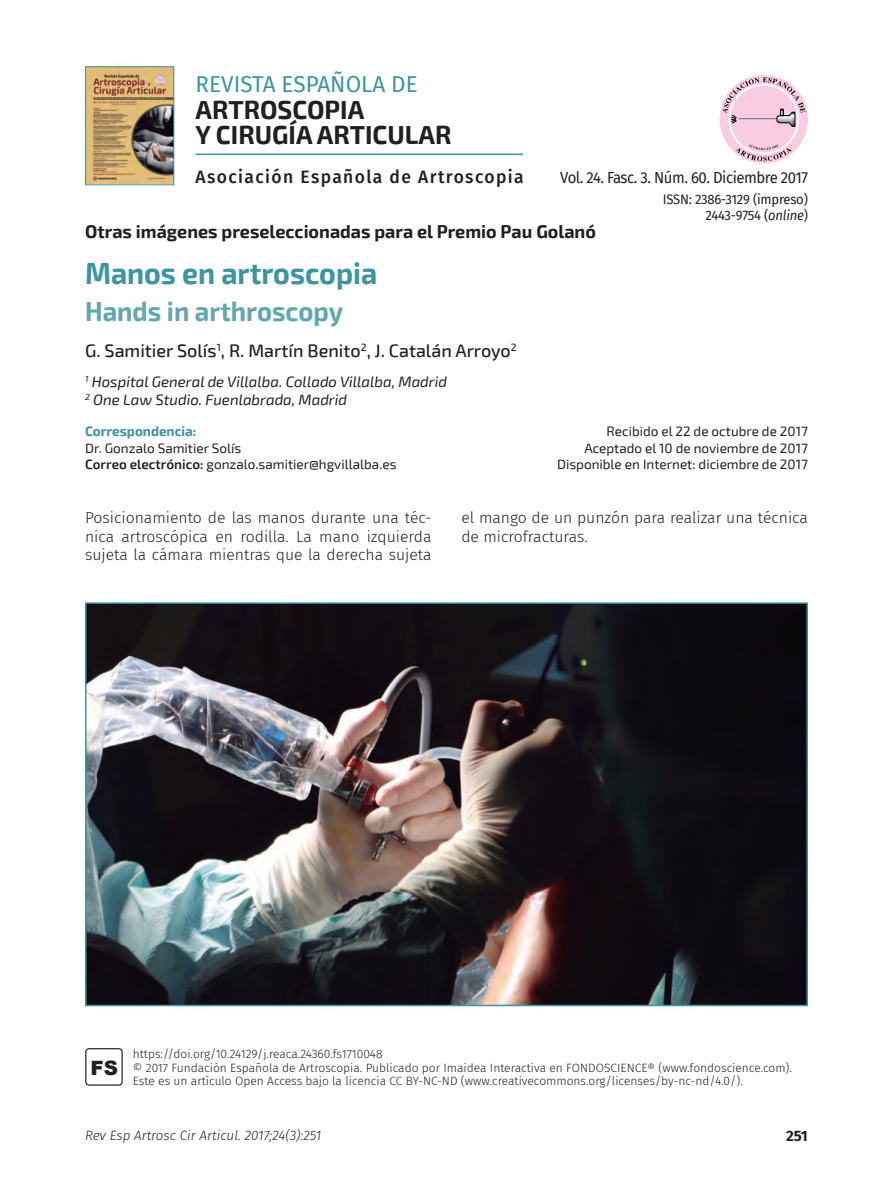
<style>
.page{position:relative;width:893px;height:1191px;background:#fff}
.page>*{position:absolute;margin:0;border:0;box-sizing:border-box;transform-origin:0 0}
.Título{font:700 30px "Exo 2";color:#3d959e;scale:.95 1}
.Nombre_columna_tabla{font:700 27px "Exo 2";color:#63a7af;scale:.95 1}
.t1{font:700 25.5px "Exo 2";color:#231f20}
.t2{font:22.5px "Fira Sans";color:#3d959e}
.t3{font:900 19.8px "Arial";color:#231f20}
.t4{font:700 18px "Exo 2";color:#231f20}
.Autores{font:500 18px "Exo 2";color:#231f20}
.Nombre_columna_tabla-2{font:500 18px "Fira Sans";letter-spacing:.08em;color:#231f20}
.Primer_párrafo{font:300 15.75px/18.8px "Fira Sans";color:#231f20;text-align:justify}
.Nombre_columna_tabla-3{font:15.75px "Fira Sans";letter-spacing:-.03em;color:#231f20;scale:.95 1}
.Centro_de_trabajo{font:italic 15px "Exo 2";color:#231f20}
.t5{font:700 15px "Fira Sans";color:#231f20}
.t6{font:13.5px/16.5px "Exo 2";color:#231f20}
.Nombre_columna_tabla-4{font:13.5px/16.5px "Fira Sans";letter-spacing:-.015em;color:#231f20;text-align:right}
.t7{font:italic 300 13.5px "Fira Sans";color:#231f20}
.Primer_párrafo-2{font:300 12px "Fira Sans";color:#231f20}
.s1{font-style:italic}
.s2{font-weight:700;color:#3d959e}
.s3{font-weight:600}
</style>
<div class="page">
<div style="left:85px;top:1048px;width:38px;height:37px;border:1px solid #231f20;border-radius:3px"></div>
<img style="left:88px;top:605px;width:717px;height:398px">
<div style="left:85px;top:602px;width:723px;height:404px;border:2px solid #3d959e"></div>
<img style="left:87px;top:68px;width:85px;height:115px">
<div style="left:85px;top:66px;width:89px;height:119px;border:1px solid #3d959e"></div>
<hr style="left:196px;top:154px;width:327px;height:1px;background:#3d959e">
<div style="left:720px;top:75px;width:88px;height:88px;background:#f9ccdf;border-radius:50%"></div>
<svg style="left:723px;top:77px;width:82px;height:49px"></svg>
<svg style="left:735px;top:144px;width:57px;height:17px"></svg>
<p class="t2" style="left:196px;top:67px;width:224px">REVISTA ESPAÑOLA DE</p>
<p class="t1" style="left:196px;top:94px;width:170px">ARTROSCOPIA</p>
<p class="t1" style="left:196px;top:120px;width:257px">Y CIRUGÍA ARTICULAR</p>
<p class="Nombre_columna_tabla-2" style="left:196px;top:163px;width:330px">Asociación Española de Artroscopia</p>
<p class="Nombre_columna_tabla-3" style="left:560px;top:166px;width:262px">Vol. 24. Fasc. 3. Núm. 60. Diciembre 2017</p>
<p class="Nombre_columna_tabla-4" style="left:663px;top:190px;width:147px">ISSN: 2386-3129 (impreso)<br>2443-9754 (<span class="s1">online</span>)</p>
<p class="t4" style="left:85px;top:221px;width:512px">Otras imágenes preseleccionadas para el Premio Pau Golanó</p>
<p class="Título" style="left:85px;top:255px;width:309px">Manos en artroscopia</p>
<p class="Nombre_columna_tabla" style="left:85px;top:296px;width:273px">Hands in arthroscopy</p>
<p class="Autores" style="left:85px;top:340px;width:433px">G. Samitier Solís<sup>1</sup>, R. Martín Benito<sup>2</sup>, J. Catalán Arroyo<sup>2</sup></p>
<p class="Centro_de_trabajo" style="left:85px;top:373px;width:364px"><sup>1</sup> Hospital General de Villalba. Collado Villalba, Madrid</p>
<p class="Centro_de_trabajo" style="left:85px;top:391px;width:264px"><sup>2</sup> One Law Studio. Fuenlabrada, Madrid</p>
<p class="t6" style="left:85px;top:424px;width:313px"><span class="s2">Correspondencia:<br></span>Dr. Gonzalo Samitier Solís<br><span class="s3">Correo electrónico:</span> gonzalo.samitier@hgvillalba.es</p>
<p class="t6" style="left:557px;top:424px;width:252px;text-align:right">Recibido el 22 de octubre de 2017<br>Aceptado el 10 de noviembre de 2017<br>Disponible en Internet: diciembre de 2017</p>
<p class="Primer_párrafo" style="left:85px;top:508px;width:348px">Posicionamiento de las manos durante una téc&shy;nica artroscópica en rodilla. La mano izquierda sujeta la cámara mientras que la derecha sujeta</p>
<p class="Primer_párrafo" style="left:461px;top:508px;width:348px">el mango de un punzón para realizar una técnica de microfracturas.</p>
<p class="t3" style="left:91px;top:1053px;width:29px">FS</p>
<p class="Primer_párrafo-2" style="left:133px;top:1045px;width:251px">https://doi.org/10.24129/j.reaca.24360.fs1710048</p>
<p class="Primer_párrafo-2" style="left:133px;top:1059px;width:661px">© 2017 Fundación Española de Artroscopia. Publicado por Imaidea Interactiva en FONDOSCIENCE® (www.fondoscience.com).</p>
<p class="Primer_párrafo-2" style="left:133px;top:1072px;width:611px">Este es un artículo Open Access bajo la licencia CC BY-NC-ND (www.creativecommons.org/licenses/by-nc-nd/4.0/).</p>
<p class="t7" style="left:85px;top:1125px;width:238px">Rev Esp Artrosc Cir Articul. 2017;24(3):251</p>
<p class="t5" style="left:786px;top:1123px;width:23px">251</p>
</div>
